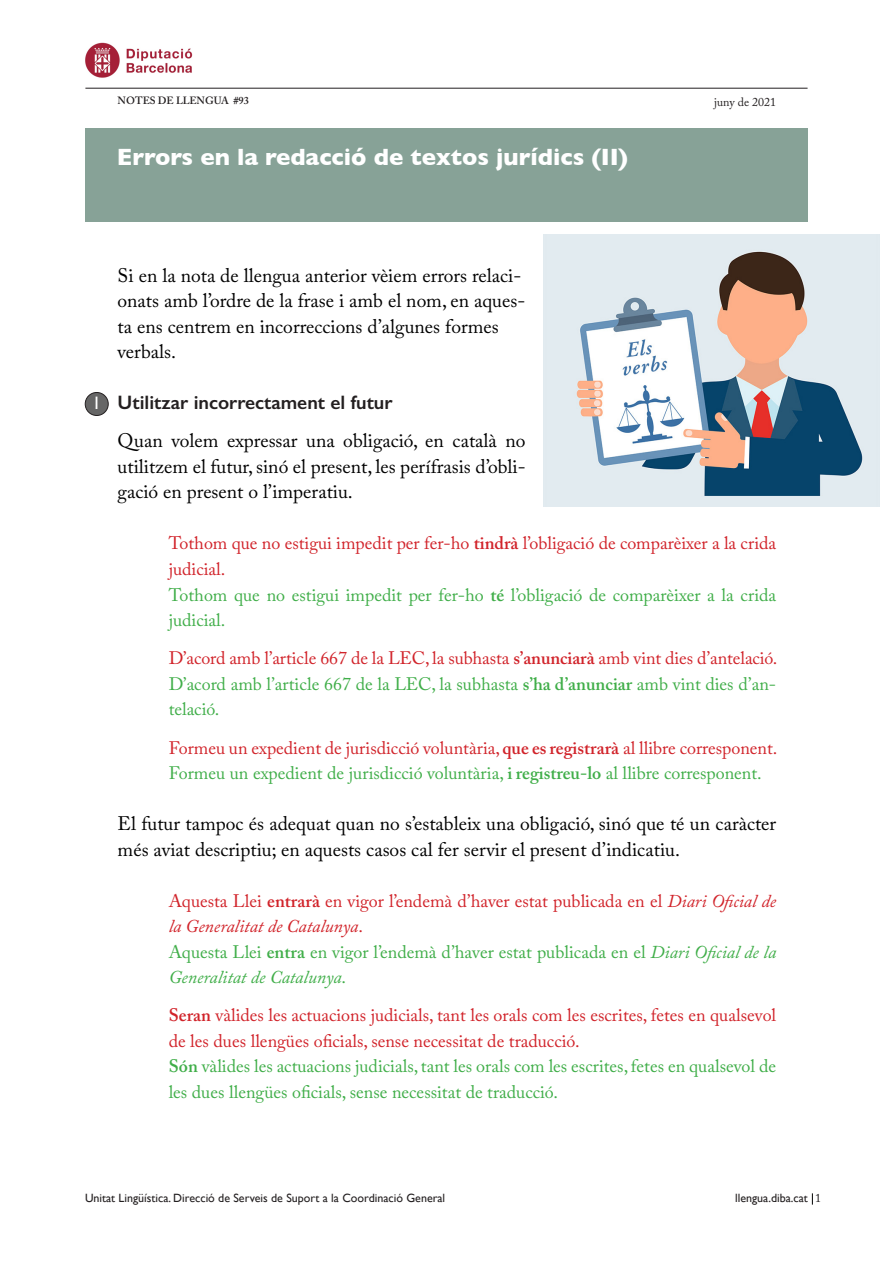
<style>
.page{position:relative;width:893px;height:1263px;background:#fff}
.page>*{position:absolute;margin:0;border:0;box-sizing:border-box;transform-origin:0 0}
.t1{font:700 24px "Gill Sans";color:#fff}
.Text_normal{font:19.5px/25.5px "Adobe Caslon Pro";color:#000}
.Títol_apartat_Gill_S{font:600 19.5px "Gill Sans";color:#231f20}
.Exemples-vermell{font:18px/25.5px "Adobe Caslon Pro";color:#d1232a}
.Exemples-verd{font:18px/25.5px "Adobe Caslon Pro";color:#40ae49}
.t2{font:18px "Gill Sans";color:#fff}
.t3{font:12px "Gill Sans";color:#231f20}
.t4{font:12px "Adobe Caslon Pro";color:#231f20}
.t5{font:600 10.5px "Adobe Caslon Pro";letter-spacing:-.005em;color:#231f20}
.s1{font-weight:600}
.s2{font-style:italic}
</style>
<div class="page">
<hr style="left:85px;top:88px;width:722px;height:1px;background:#231f20">
<div style="left:85px;top:128px;width:722px;height:94px;background:#87a297"></div>
<img style="left:85px;top:42px;width:108px;height:36px">
<div style="left:85px;top:392px;width:23px;height:23px;background:#666;border-radius:50%"></div>
<div style="left:85px;top:392px;width:23px;height:24px;border:1px solid #231f20;border-radius:50%"></div>
<img style="left:543px;top:235px;width:337px;height:271px">
<p class="t5" style="left:118px;top:95px;width:133px">NOTES DE LLENGUA #93</p>
<p class="t4" style="left:714px;top:94px;width:64px">juny de 2021</p>
<p class="t1" style="left:117px;top:138px;width:513px">Errors en la redacció de textos jurídics (II)</p>
<p class="t2" style="left:92px;top:392px;width:10px">1</p>
<p class="Text_normal" style="left:118px;top:262px;width:409px">Si en la nota de llengua anterior vèiem errors relaci&shy;onats amb l’ordre de la frase i amb el nom, en aques&shy;ta ens centrem en incorreccions d’algunes formes verbals.</p>
<p class="Títol_apartat_Gill_S" style="left:118px;top:391px;width:276px">Utilitzar incorrectament el futur</p>
<p class="Text_normal" style="left:118px;top:428px;width:410px;text-align:justify">Quan volem expressar una obligació, en català no utilitzem el futur, sinó el present, les perífrasis d’obli&shy;gació en present o l’imperatiu.</p>
<p class="Exemples-vermell" style="left:169px;top:530px;width:609px">Tothom que no estigui impedit per fer-ho <span class="s1">tindrà</span> l’obligació de comparèixer a la crida judicial.</p>
<p class="Exemples-verd" style="left:169px;top:581px;width:609px">Tothom que no estigui impedit per fer-ho <span class="s1">té</span> l’obligació de comparèixer a la crida judicial.</p>
<p class="Exemples-vermell" style="left:169px;top:645px;width:610px">D’acord amb l’article 667 de la LEC, la subhasta <span class="s1">s’anunciarà</span> amb vint dies d’antelació.</p>
<p class="Exemples-verd" style="left:169px;top:671px;width:609px">D’acord amb l’article 667 de la LEC, la subhasta <span class="s1">s’ha d’anunciar</span> amb vint dies d’an&shy;telació.</p>
<p class="Exemples-vermell" style="left:169px;top:734px;width:610px">Formeu un expedient de jurisdicció voluntària, <span class="s1">que es registrarà</span> al llibre corresponent.</p>
<p class="Exemples-verd" style="left:169px;top:760px;width:595px">Formeu un expedient de jurisdicció voluntària, <span class="s1">i registreu-lo</span> al llibre corresponent.</p>
<p class="Text_normal" style="left:118px;top:810px;width:660px">El futur tampoc és adequat quan no s’estableix una obligació, sinó que té un caràcter més aviat descriptiu; en aquests casos cal fer servir el present d’indicatiu.</p>
<p class="Exemples-vermell" style="left:169px;top:887px;width:609px">Aquesta Llei <span class="s1">entrarà</span> en vigor l’endemà d’haver estat publicada en el <span class="s2">Diari Oficial de la Generalitat de Catalunya</span>.</p>
<p class="Exemples-verd" style="left:169px;top:938px;width:609px">Aquesta Llei <span class="s1">entra</span> en vigor l’endemà d’haver estat publicada en el <span class="s2">Diari Oficial de la<br>Generalitat de Catalunya</span>.</p>
<p class="Exemples-vermell" style="left:169px;top:1002px;width:609px"><span class="s1">Seran</span> vàlides les actuacions judicials, tant les orals com les escrites, fetes en qualsevol de les dues llengües oficials, sense necessitat de traducció.</p>
<p class="Exemples-verd" style="left:169px;top:1053px;width:609px"><span class="s1">Són</span> vàlides les actuacions judicials, tant les orals com les escrites, fetes en qualsevol de les dues llengües oficials, sense necessitat de traducció.</p>
<p class="t3" style="left:85px;top:1191px;width:362px">Unitat Lingüística. Direcció de Serveis de Suport a la Coordinació General</p>
<p class="t3" style="left:735px;top:1191px;width:74px">llengua.diba.cat</p>
<p class="t4" style="left:815px;top:1191px;width:7px">1</p>
</div>
